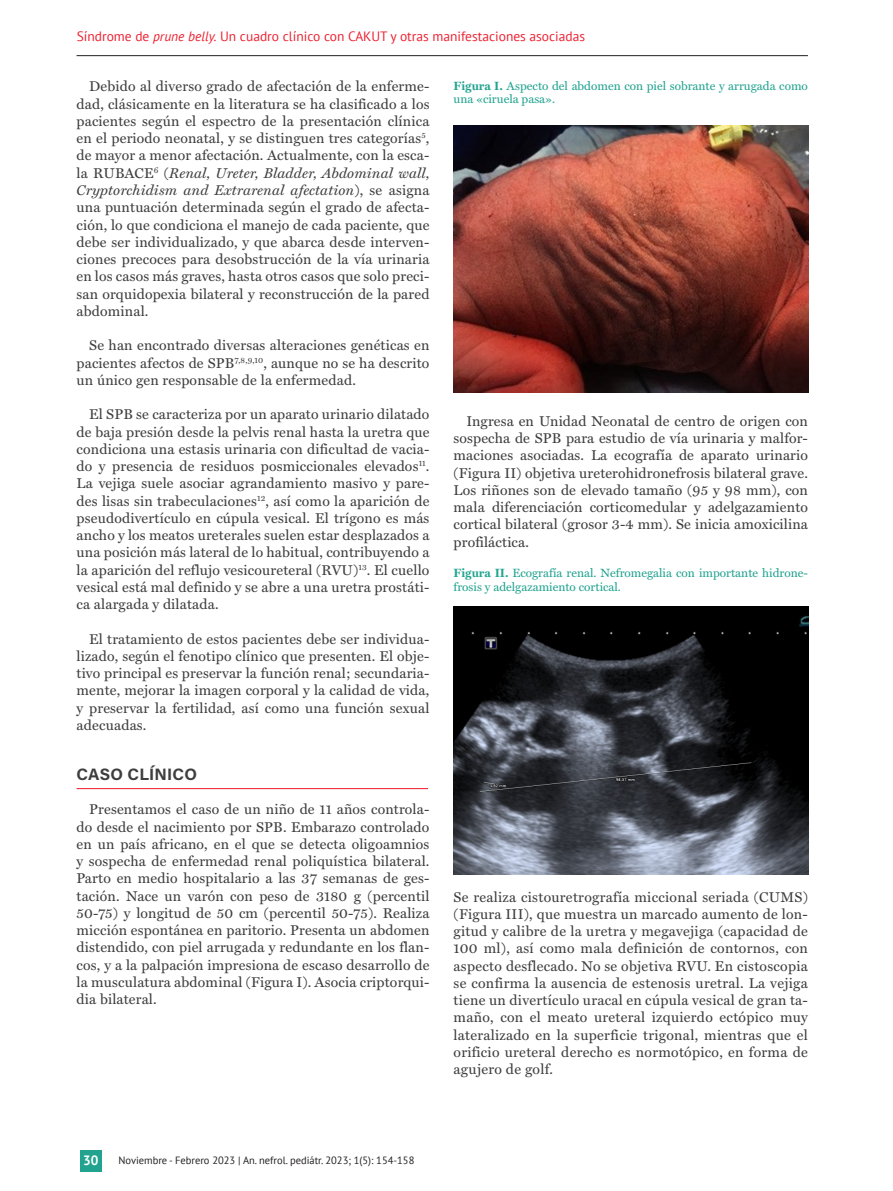
<style>
.page{position:relative;width:893px;height:1191px;background:#fff}
.page>*{position:absolute;margin:0;border:0;box-sizing:border-box;transform-origin:0 0}
.subtitulo{font:16.5px "Acumin Variable Concept";letter-spacing:.01em;color:#3e3e3f}
.t1{font:14.25px/17.2px "Miller Text";letter-spacing:.01em;color:#3e3e3f;text-align:justify}
.CABECERA_autores{font:13.5px "PT Sans";color:#ed2131}
.t2{font:700 13.5px "PT Sans";color:#fff}
.PIE_de_foto{font:12px/13.5px "Miller Text";color:#21a390}
.t3{font:10.5px "PT Sans";color:#231f20}
.s1{font-style:italic}
.s2{font-weight:700}
</style>
<div class="page">
<div style="left:81px;top:1150px;width:21px;height:21px;background:#21a390"></div>
<hr style="left:77px;top:55px;width:731px;height:1px;background:#231f20">
<img style="left:454px;top:125px;width:354px;height:268px">
<img style="left:454px;top:607px;width:355px;height:267px">
<hr style="left:77px;top:788px;width:351px;height:1px;background:#ed2131">
<p class="CABECERA_autores" style="left:77px;top:28px;width:510px">Síndrome de <span class="s1">prune belly.</span> Un cuadro clínico con CAKUT y otras manifestaciones asociadas</p>
<p class="PIE_de_foto" style="left:454px;top:79px;width:356px"><span class="s2">Figura I.</span> Aspecto del abdomen con piel sobrante y arrugada como una «ciruela pasa».</p>
<p class="t1" style="left:77px;top:78px;width:354px;text-indent:13px">Debido al diverso grado de afectación de la enferme&shy;dad, clásicamente en la literatura se ha clasificado a los pacientes según el espectro de la presentación clínica en el periodo neonatal, y se distinguen tres categorías<sup>5</sup>, de mayor a menor afectación. Actualmente, con la esca&shy;la RUBACE<sup>6</sup> (<span class="s1">Renal, Ureter, Bladder, Abdominal wall, Cryptorchidism and Extrarenal afectation</span>), se asigna una puntuación determinada según el grado de afecta&shy;ción, lo que condiciona el manejo de cada paciente, que debe ser individualizado, y que abarca desde interven&shy;ciones precoces para desobstrucción de la vía urinaria en los casos más graves, hasta otros casos que solo preci&shy;san orquidopexia bilateral y reconstrucción de la pared abdominal.</p>
<p class="t1" style="left:77px;top:337px;width:354px;text-indent:13px">Se han encontrado diversas alteraciones genéticas en pacientes afectos de SPB<sup>7,8,9,10</sup>, aunque no se ha descrito un único gen responsable de la enfermedad.</p>
<p class="t1" style="left:77px;top:406px;width:354px;text-indent:13px">El SPB se caracteriza por un aparato urinario dilatado de baja presión desde la pelvis renal hasta la uretra que condiciona una estasis urinaria con dificultad de vacia&shy;do y presencia de residuos posmiccionales elevados<sup>11</sup>.<br>La vejiga suele asociar agrandamiento masivo y pare&shy;des lisas sin trabeculaciones<sup>12</sup>, así como la aparición de pseudodivertículo en cúpula vesical. El trígono es más ancho y los meatos ureterales suelen estar desplazados a una posición más lateral de lo habitual, contribuyendo a la aparición del reflujo vesicoureteral (RVU)<sup>13</sup>. El cuello vesical está mal definido y se abre a una uretra prostáti&shy;ca alargada y dilatada.</p>
<p class="t1" style="left:77px;top:630px;width:354px;text-indent:13px">El tratamiento de estos pacientes debe ser individua&shy;lizado, según el fenotipo clínico que presenten. El obje&shy;tivo principal es preservar la función renal; secundaria&shy;mente, mejorar la imagen corporal y la calidad de vida, y preservar la fertilidad, así como una función sexual adecuadas.</p>
<p class="subtitulo" style="left:77px;top:762px;width:122px">CASO CLÍNICO</p>
<p class="t1" style="left:77px;top:800px;width:354px;text-indent:13px">Presentamos el caso de un niño de 11 años controla&shy;do desde el nacimiento por SPB. Embarazo controlado en un país africano, en el que se detecta oligoamnios y sospecha de enfermedad renal poliquística bilateral.<br>Parto en medio hospitalario a las 37 semanas de ges&shy;tación. Nace un varón con peso de 3180 g (percentil 50-75) y longitud de 50 cm (percentil 50-75). Realiza micción espontánea en paritorio. Presenta un abdomen distendido, con piel arrugada y redundante en los flan&shy;cos, y a la palpación impresiona de escaso desarrollo de la musculatura abdominal (Figura I). Asocia criptorqui&shy;dia bilateral.</p>
<p class="t1" style="left:454px;top:412px;width:356px;text-indent:13px">Ingresa en Unidad Neonatal de centro de origen con sospecha de SPB para estudio de vía urinaria y malfor&shy;maciones asociadas. La ecografía de aparato urinario (Figura II) objetiva ureterohidronefrosis bilateral grave.<br>Los riñones son de elevado tamaño (95 y 98 mm), con mala diferenciación corticomedular y adelgazamiento cortical bilateral (grosor 3-4 mm). Se inicia amoxicilina profiláctica.</p>
<p class="PIE_de_foto" style="left:454px;top:566px;width:356px"><span class="s2">Figura II.</span> Ecografía renal. Nefromegalia con importante hidrone&shy;frosis y adelgazamiento cortical.</p>
<p class="t1" style="left:454px;top:888px;width:356px">Se realiza cistouretrografía miccional seriada (CUMS) (Figura III), que muestra un marcado aumento de lon&shy;gitud y calibre de la uretra y megavejiga (capacidad de 100 ml), así como mala definición de contornos, con aspecto desflecado. No se objetiva RVU. En cistoscopia se confirma la ausencia de estenosis uretral. La vejiga tiene un divertículo uracal en cúpula vesical de gran ta&shy;maño, con el meato ureteral izquierdo ectópico muy lateralizado en la superficie trigonal, mientras que el orificio ureteral derecho es normotópico, en forma de agujero de golf.</p>
<p class="t2" style="left:83px;top:1151px;width:17px">30</p>
<p class="t3" style="left:118px;top:1153px;width:297px">Noviembre - Febrero 2023 | An. nefrol. pediátr. 2023; 1(5): 154-158</p>
</div>
